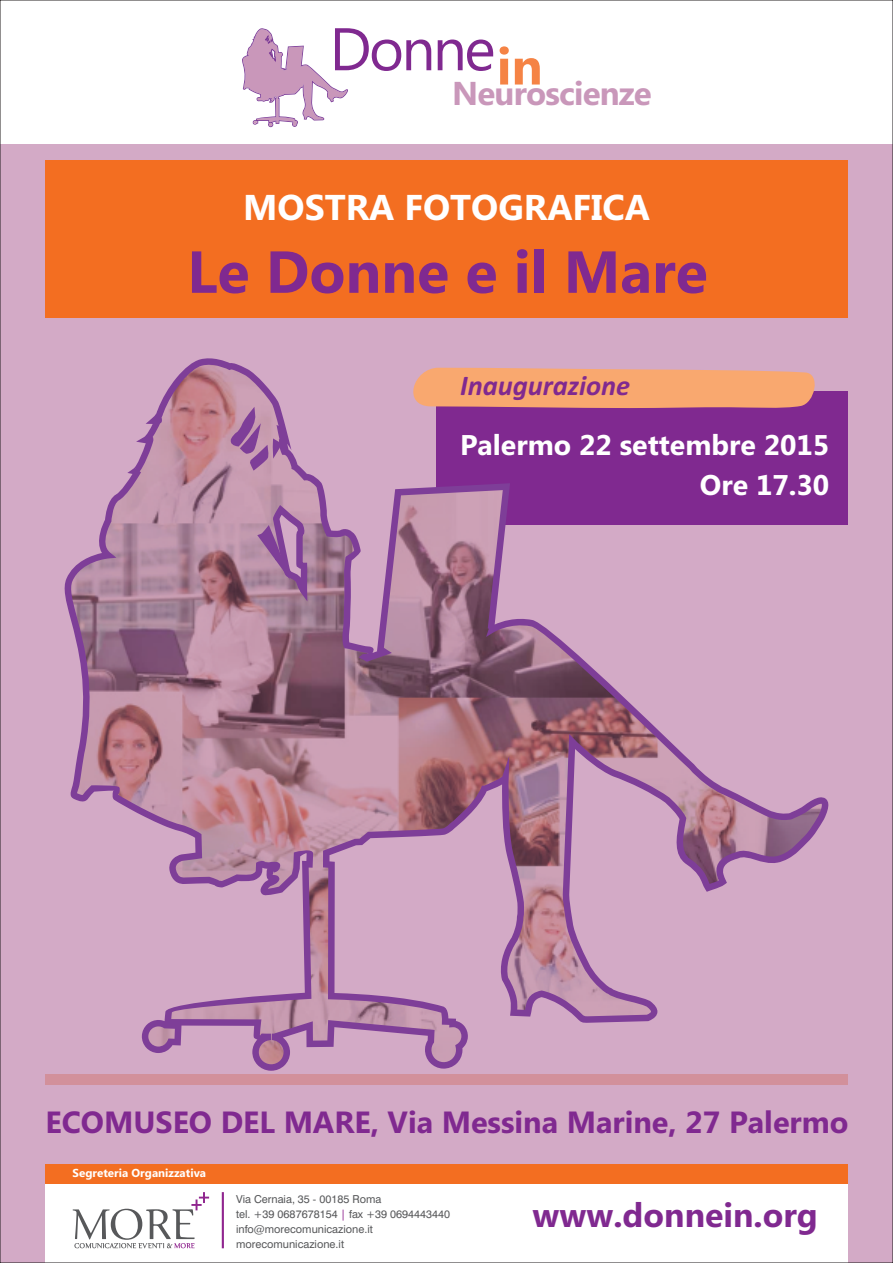
<style>
.page{position:relative;width:893px;height:1263px;background:#d3aac6}
.page>*{position:absolute;margin:0;border:0;box-sizing:border-box;transform-origin:0 0}
.t1{font:60px "Microsoft Phags Pa";letter-spacing:-.045em;color:#802990}
.t2{font:700 59.1px "Microsoft Phags Pa";color:#802990}
.t3{font:700 35.85px "Microsoft Phags Pa";color:#fff}
.t4{font:700 33.9px "Microsoft Phags Pa";color:#802990}
.t5{font:700 33px "Microsoft Phags Pa";letter-spacing:-.025em;color:#c997ba}
.t6{font:700 30.6px "Microsoft Phags Pa";color:#802990}
.t7{font:700 28.5px/40px "Microsoft Phags Pa";color:#fff;text-align:right}
.t8{font:italic 700 28.5px "Calibri";color:#802990}
.t9{font:700 11.55px "Microsoft Phags Pa";color:#fff}
.t10{font:10.95px/15px "Swiss 721 BT";color:#57585a}
.t11{font:10.95px "Swiss 721 BT";color:#90268f}
</style>
<div class="page">
<div style="left:45px;top:1074px;width:803px;height:11px;background:#d2909b"></div>
<div style="left:45px;top:160px;width:803px;height:158px;background:#f36e21"></div>
<div style="left:0;top:0;width:893px;height:144px;background:#fff"></div>
<svg style="left:242px;top:28px;width:106px;height:99px"></svg>
<div style="left:45px;top:1168px;width:803px;height:95px;background:#fff"></div>
<div style="left:45px;top:1164px;width:803px;height:20px;background:#f36e21"></div>
<svg style="left:73px;top:1192px;width:136px;height:56px"></svg>
<hr style="left:222px;top:1192px;width:2px;height:56px;background:#90268f">
<div style="left:436px;top:392px;width:412px;height:133px;background:#802990"></div>
<svg style="left:64px;top:358px;width:764px;height:713px"></svg>
<svg style="left:256px;top:507px;width:54px;height:91px;background:#a778a4"></svg>
<svg style="left:228px;top:414px;width:55px;height:58px;background:#ae7ba6"></svg>
<h1 class="t1" style="left:329px;top:27px;width:215px">Donne <sub>in</sub></h1>
<h3 class="t5" style="left:452px;top:81px;width:201px">Neuroscienze</h3>
<h3 class="t3" style="left:243px;top:194px;width:408px">MOSTRA FOTOGRAFICA</h3>
<h2 class="t2" style="left:187px;top:250px;width:522px">Le Donne e il Mare</h2>
<h3 class="t8" style="left:460px;top:373px;width:172px">Inaugurazione</h3>
<h3 class="t7" style="left:460px;top:427px;width:371px">Palermo 22 settembre 2015<br>Ore 17.30</h3>
<h3 class="t6" style="left:45px;top:1111px;width:805px">ECOMUSEO DEL MARE, Via Messina Marine, 27 Palermo</h3>
<p class="t9" style="left:73px;top:1168px;width:135px">Segreteria Organizzativa</p>
<p class="t10" style="left:236px;top:1192px;width:216px">Via Cernaia, 35 - 00185 Roma<br>tel. +39 0687678154 fax +39 0694443440 info@morecomunicazione.it morecomunicazione.it</p>
<p class="t11" style="left:341px;top:1210px;width:7px">|</p>
<h3 class="t4" style="left:532px;top:1202px;width:287px">www.donnein.org</h3>
</div>
